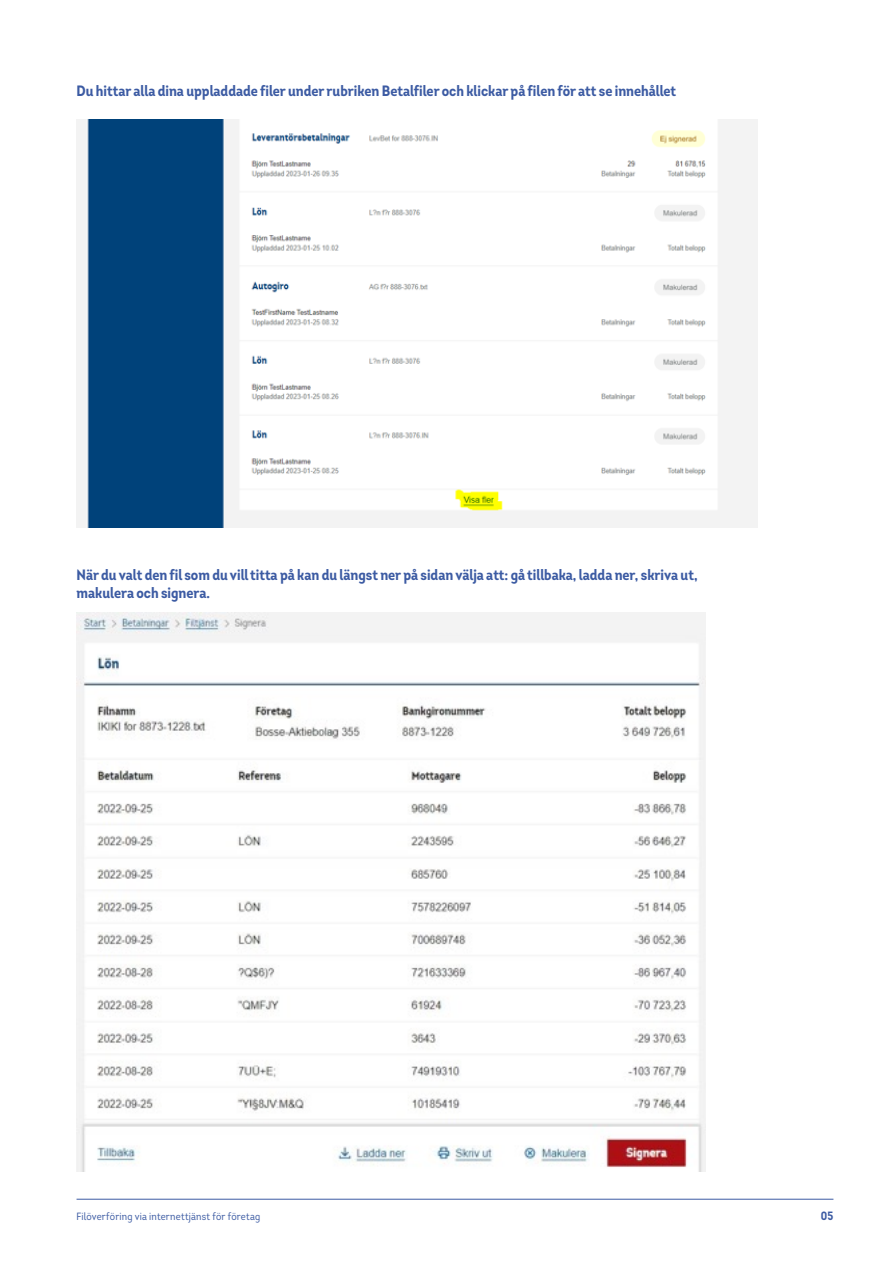
<style>
.page{position:relative;width:893px;height:1263px;background:#fff}
.page>*{position:absolute;margin:0;border:0;box-sizing:border-box;transform-origin:0 0}
.t1{font:700 15px/18px "Intro Cond";color:#3c5ba3}
.t2{font:700 12px "Intro Cond";color:#3c5ba3}
.t3{font:10.5px "Intro Cond";letter-spacing:.015em;color:#3c5ba3}
</style>
<div class="page">
<img style="left:77px;top:119px;width:681px;height:408px">
<img style="left:77px;top:612px;width:628px;height:560px">
<hr style="left:77px;top:1199px;width:756px;height:1px;background:#3c5ba3">
<p class="t1" style="left:77px;top:81px;width:601px">Du hittar alla dina uppladdade filer under rubriken Betalfiler och klickar på filen för att se innehållet</p>
<p class="t1" style="left:77px;top:566px;width:622px">När du valt den fil som du vill titta på kan du längst ner på sidan välja att: gå tillbaka, ladda ner, skriva ut, makulera och signera.</p>
<p class="t3" style="left:77px;top:1210px;width:185px">Filöverföring via internettjänst för företag</p>
<p class="t2" style="left:821px;top:1208px;width:14px">05</p>
</div>
